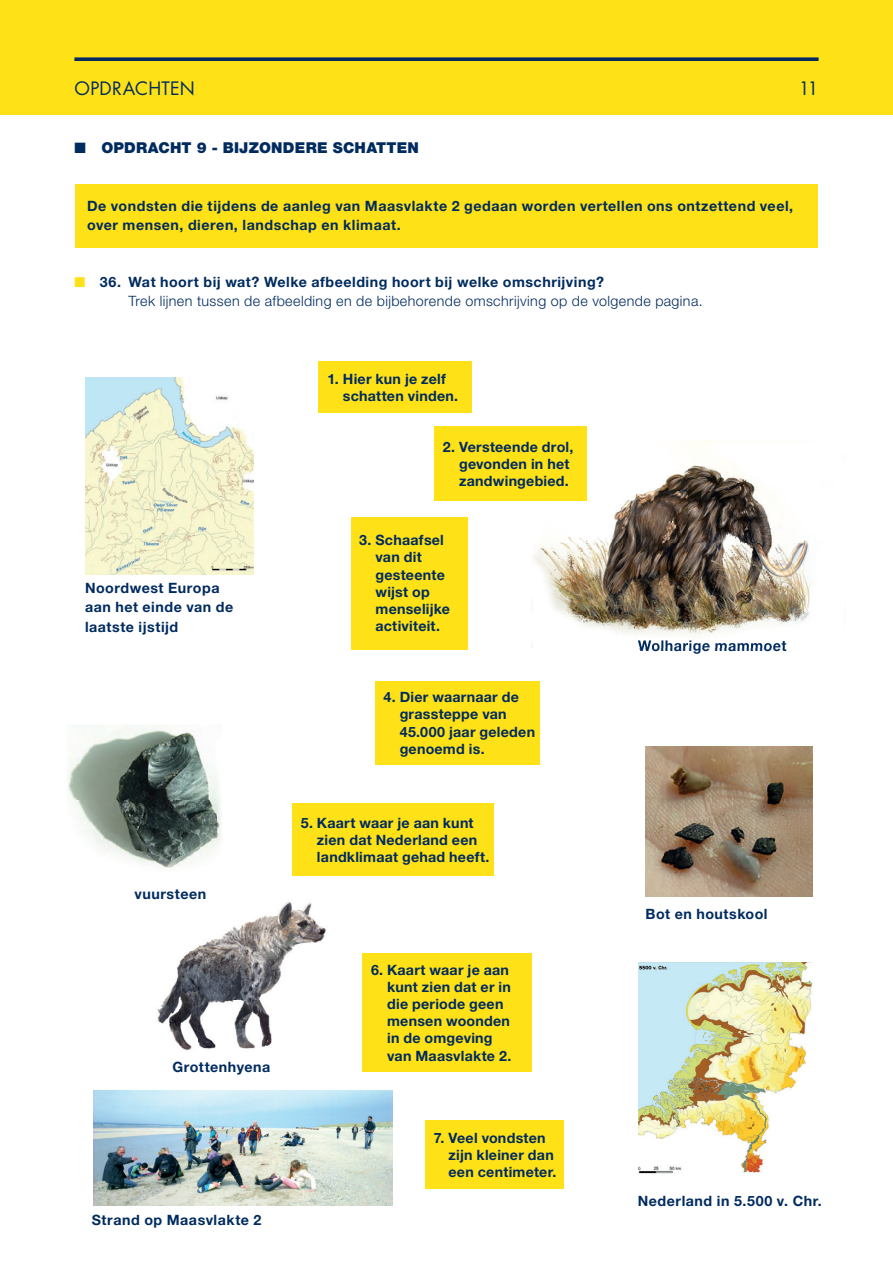
<style>
.page{position:relative;width:893px;height:1263px;background:#fff}
.page>*{position:absolute;margin:0;border:0;box-sizing:border-box;transform-origin:0 0}
.t1{font:18px "Futura Std";letter-spacing:.015em;color:#002b5f}
.t2{font:900 15px "Helvetica Neue LT Std";letter-spacing:.015em;color:#002b5f}
.t3{font:700 14.25px/17.1px "Helvetica Neue LT Std";letter-spacing:.02em;color:#002b5f}
.t4{font:300 14.25px/19.2px "Helvetica Neue LT Std";letter-spacing:.03em;color:#002b5f}
.t5{font:700 14.25px "Helvetica Neue LT Std";letter-spacing:.04em;color:#002b5f}
.s1{color:#ffe117}
.s2{font-weight:700}
</style>
<div class="page">
<div style="left:0;top:0;width:893px;height:115px;background:#ffe117"></div>
<svg style="left:74px;top:57px;width:745px;height:4px;background:#1a3d57"></svg>
<div style="left:75px;top:184px;width:743px;height:64px;background:#ffe117"></div>
<img style="left:85px;top:377px;width:168px;height:197px">
<img style="left:534px;top:440px;width:277px;height:155px">
<img style="left:531px;top:595px;width:157px;height:52px">
<img style="left:688px;top:595px;width:53px;height:40px">
<img style="left:741px;top:595px;width:69px;height:50px">
<img style="left:157px;top:901px;width:169px;height:149px">
<img style="left:68px;top:725px;width:153px;height:143px">
<img style="left:94px;top:1091px;width:298px;height:114px">
<img style="left:638px;top:963px;width:175px;height:211px">
<img style="left:638px;top:640px;width:148px;height:7px">
<div style="left:319px;top:361px;width:153px;height:51px;background:#ffe117"></div>
<div style="left:434px;top:426px;width:152px;height:75px;background:#ffe117"></div>
<div style="left:351px;top:517px;width:117px;height:132px;background:#ffe117"></div>
<div style="left:375px;top:681px;width:164px;height:83px;background:#ffe117"></div>
<div style="left:292px;top:804px;width:202px;height:72px;background:#ffe117"></div>
<div style="left:362px;top:954px;width:169px;height:117px;background:#ffe117"></div>
<div style="left:425px;top:1120px;width:138px;height:68px;background:#ffe117"></div>
<img style="left:646px;top:746px;width:166px;height:151px">
<p class="t1" style="left:74px;top:77px;width:122px">OPDRACHTEN</p>
<p class="t2" style="left:74px;top:139px;width:346px">■ OPDRACHT 9 - BIJZONDERE SCHATTEN</p>
<p class="t1" style="left:799px;top:77px;width:21px">11</p>
<p class="t3" style="left:87px;top:195px;width:707px;line-height:19.2px">De vondsten die tijdens de aanleg van Maasvlakte 2 gedaan worden vertellen ons ontzettend veel, over mensen, dieren, landschap en klimaat.</p>
<p class="t4" style="left:128px;top:272px;width:576px;text-indent:-54px"><span class="s1">■</span> <span class="s2">36. Wat hoort bij wat? Welke afbeelding hoort bij welke omschrijving?<br></span>Trek lijnen tussen de afbeelding en de bijbehorende omschrijving op de volgende pagina.</p>
<p class="t3" style="left:85px;top:578px;width:150px;line-height:19.2px">Noordwest Europa aan het einde van de laatste ijstijd</p>
<p class="t5" style="left:134px;top:885px;width:73px">vuursteen</p>
<p class="t3" style="left:172px;top:1058px;width:99px">Grottenhyena</p>
<p class="t3" style="left:343px;top:370px;width:117px;text-indent:-15px">1. Hier kun je zelf schatten vinden.</p>
<p class="t3" style="left:459px;top:438px;width:116px;text-indent:-16px">2. Versteende drol, gevonden in het zandwingebied.</p>
<p class="t3" style="left:375px;top:531px;width:76px;text-indent:-16px">3. Schaafsel van dit gesteente wijst op menselijke activiteit.</p>
<p class="t3" style="left:400px;top:688px;width:137px;text-indent:-16px">4. Dier waarnaar de grassteppe van<br>45.000 jaar geleden genoemd is.</p>
<p class="t3" style="left:317px;top:814px;width:174px;text-indent:-16px">5. Kaart waar je aan kunt zien dat Nederland een landklimaat gehad heeft.</p>
<p class="t3" style="left:387px;top:961px;width:126px;text-indent:-16px">6. Kaart waar je aan kunt zien dat er in die periode geen mensen woonden in de omgeving van Maasvlakte 2.</p>
<p class="t3" style="left:449px;top:1128px;width:110px;text-indent:-15px">7. Veel vondsten zijn kleiner dan een centimeter.</p>
<p class="t3" style="left:638px;top:637px;width:150px">Wolharige mammoet</p>
<p class="t3" style="left:646px;top:904px;width:123px">Bot en houtskool</p>
<p class="t3" style="left:92px;top:1211px;width:171px">Strand op Maasvlakte 2</p>
<p class="t3" style="left:638px;top:1192px;width:186px">Nederland in 5.500 v. Chr.</p>
</div>
